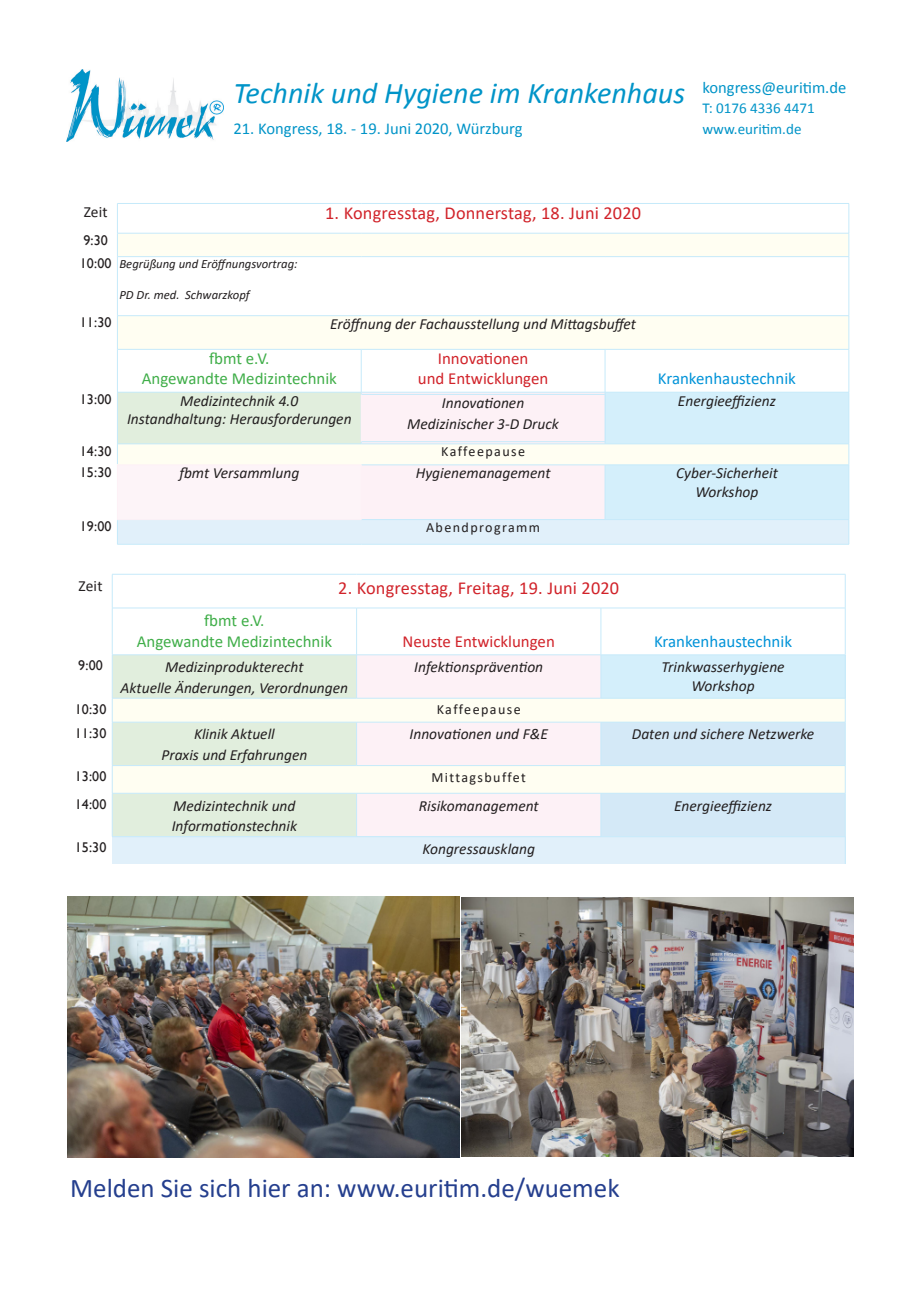
<style>
.page{position:relative;width:919px;height:1289px;background:#fff}
.page>*{position:absolute;margin:0;border:0;box-sizing:border-box;transform-origin:0 0}
.t1{font:italic 30.15px "Calibri";color:#0094c8}
.t2{font:27px "Calibri";color:#253f8e}
.t3{font:18.3px "Calibri";letter-spacing:.01em;color:#d1232a}
.t4{font:16.8px/20.2px "Calibri";color:#40ae49;text-align:center}
.t5{font:16.8px/20.2px "Calibri";color:#d1232a;text-align:center}
.t6{font:16.8px "Calibri";color:#0093d8}
.t7{font:16.5px "Calibri";color:#0094c8}
.t8{font:italic 15.45px/20.5px "Calibri";color:#231f20;text-align:center}
.t9{font:15.45px "Calibri";letter-spacing:.01em;color:#231f20}
.t10{font:15px/20.2px "Calibri";color:#0094c8}
.t11{font:14.1px "Gill Sans";letter-spacing:.01em;color:#231f20}
.t12{font:14.1px "Calibri";letter-spacing:.1em;color:#231f20}
.t13{font:italic 12.6px "Calibri";color:#231f20}
.s1{font-family:"Gill Sans";font-style:normal;font-size:14.1px}
</style>
<div class="page">
<svg style="left:118px;top:234px;width:730px;height:230px"></svg>
<div style="left:117px;top:392px;width:244px;height:52px;background:#e1eedd"></div>
<div style="left:117px;top:465px;width:244px;height:54px;background:#fdf4f8"></div>
<div style="left:117px;top:519px;width:731px;height:25px;background:#e1f0fa"></div>
<hr style="left:117px;top:203px;width:244px;height:1px;background:#c6eafa">
<hr style="left:361px;top:203px;width:244px;height:1px;background:#c6eafa">
<hr style="left:605px;top:203px;width:244px;height:1px;background:#c6eafa">
<hr style="left:117px;top:233px;width:244px;height:1px;background:#c6eafa">
<svg style="left:117px;top:204px;width:1px;height:52px"></svg>
<hr style="left:361px;top:233px;width:244px;height:1px;background:#c6eafa">
<hr style="left:605px;top:233px;width:244px;height:1px;background:#c6eafa">
<svg style="left:848px;top:204px;width:1px;height:52px"></svg>
<hr style="left:117px;top:256px;width:244px;height:1px;background:#c6eafa">
<hr style="left:117px;top:257px;width:1px;height:58px;background:#c6eafa">
<hr style="left:361px;top:256px;width:244px;height:1px;background:#c6eafa">
<hr style="left:605px;top:256px;width:244px;height:1px;background:#c6eafa">
<hr style="left:848px;top:257px;width:1px;height:58px;background:#c6eafa">
<hr style="left:117px;top:315px;width:244px;height:1px;background:#c6eafa">
<hr style="left:117px;top:316px;width:1px;height:33px;background:#c6eafa">
<hr style="left:361px;top:315px;width:244px;height:1px;background:#c6eafa">
<hr style="left:605px;top:315px;width:244px;height:1px;background:#c6eafa">
<hr style="left:848px;top:316px;width:1px;height:33px;background:#c6eafa">
<hr style="left:117px;top:349px;width:244px;height:1px;background:#c6eafa">
<hr style="left:117px;top:349px;width:1px;height:43px;background:#c6eafa">
<hr style="left:361px;top:349px;width:244px;height:1px;background:#c6eafa">
<hr style="left:361px;top:349px;width:1px;height:43px;background:#c6eafa">
<hr style="left:605px;top:349px;width:244px;height:1px;background:#c6eafa">
<hr style="left:604px;top:349px;width:1px;height:43px;background:#c6eafa">
<hr style="left:848px;top:349px;width:1px;height:43px;background:#c6eafa">
<hr style="left:117px;top:392px;width:244px;height:1px;background:#c6eafa">
<hr style="left:117px;top:392px;width:1px;height:51px;background:#c6eafa">
<hr style="left:117px;top:443px;width:244px;height:1px;background:#c6eafa">
<svg style="left:117px;top:444px;width:1px;height:20px"></svg>
<svg style="left:117px;top:520px;width:1px;height:24px"></svg>
<svg style="left:361px;top:392px;width:488px;height:152px"></svg>
<hr style="left:117px;top:544px;width:244px;height:1px;background:#c6eafa">
<hr style="left:361px;top:544px;width:244px;height:1px;background:#c6eafa">
<hr style="left:605px;top:544px;width:244px;height:1px;background:#c6eafa">
<hr style="left:117px;top:464px;width:244px;height:1px;background:#fdf1f6">
<hr style="left:361px;top:465px;width:1px;height:54px;background:#fdf1f6">
<hr style="left:117px;top:519px;width:244px;height:1px;background:#fdf1f6">
<div style="left:361px;top:394px;width:244px;height:47px;background:#fdf1f6"></div>
<hr style="left:361px;top:394px;width:244px;height:1px;background:#c6eafa">
<hr style="left:604px;top:394px;width:1px;height:47px;background:#c6eafa">
<hr style="left:361px;top:441px;width:244px;height:1px;background:#c6eafa">
<hr style="left:361px;top:394px;width:1px;height:47px;background:#fdf1f6">
<hr style="left:112px;top:574px;width:244px;height:1px;background:#c6eafa">
<hr style="left:112px;top:574px;width:1px;height:33px;background:#c6eafa">
<hr style="left:356px;top:574px;width:245px;height:1px;background:#c6eafa">
<hr style="left:601px;top:574px;width:244px;height:1px;background:#c6eafa">
<hr style="left:844px;top:574px;width:1px;height:33px;background:#c6eafa">
<hr style="left:112px;top:607px;width:244px;height:1px;background:#c6eafa">
<hr style="left:112px;top:608px;width:1px;height:46px;background:#c6eafa">
<hr style="left:356px;top:607px;width:245px;height:1px;background:#c6eafa">
<hr style="left:356px;top:608px;width:1px;height:46px;background:#c6eafa">
<hr style="left:601px;top:607px;width:244px;height:1px;background:#c6eafa">
<hr style="left:600px;top:608px;width:1px;height:46px;background:#c6eafa">
<hr style="left:844px;top:608px;width:1px;height:46px;background:#c6eafa">
<svg style="left:112px;top:654px;width:733px;height:209px"></svg>
<hr style="left:112px;top:722px;width:244px;height:1px;background:#c6eafa">
<hr style="left:112px;top:722px;width:1px;height:43px;background:#c6eafa">
<hr style="left:356px;top:722px;width:1px;height:43px;background:#c6eafa">
<hr style="left:112px;top:765px;width:244px;height:1px;background:#c6eafa">
<img style="left:461px;top:897px;width:392px;height:259px">
<img style="left:68px;top:896px;width:391px;height:261px">
<img style="left:67px;top:69px;width:156px;height:73px">
<h1 class="t1" style="left:233px;top:73px;width:453px">Technik und Hygiene im Krankenhaus</h1>
<p class="t7" style="left:233px;top:118px;width:290px">21. Kongress, 18. - 19. Juni 2020, Würzburg</p>
<p class="t7" style="left:702px;top:77px;width:145px">kongress@euritim.de</p>
<p class="t10" style="left:702px;top:98px;width:114px">T: 0176 4336 4471 www.euritim.de</p>
<p class="t9" style="left:84px;top:201px;width:25px">Zeit</p>
<p class="t3" style="left:325px;top:200px;width:317px">1. Kongresstag, Donnerstag, 18. Juni 2020</p>
<p class="t11" style="left:83px;top:232px;width:26px">9:30</p>
<p class="t13" style="left:80px;top:255px;width:219px"><span class="s1">10:00</span> Begrüßung und Eröffnungsvortrag:</p>
<p class="t13" style="left:119px;top:285px;width:132px">PD Dr. med. Schwarzkopf</p>
<p class="t11" style="left:80px;top:314px;width:33px">11:30</p>
<p class="t8" style="left:330px;top:313px;width:307px">Eröffnung der Fachausstellung und Mittagsbuffet</p>
<p class="t4" style="left:142px;top:348px;width:197px">fbmt e.V.<br>Angewandte Medizintechnik</p>
<p class="t5" style="left:418px;top:348px;width:132px">Innovationen<br>und Entwicklungen</p>
<p class="t6" style="left:658px;top:367px;width:139px">Krankenhaustechnik</p>
<p class="t11" style="left:80px;top:391px;width:33px">13:00</p>
<p class="t8" style="left:127px;top:391px;width:226px;line-height:18.6px">Medizintechnik 4.0<br>Instandhaltung: Herausforderungen</p>
<p class="t8" style="left:407px;top:392px;width:153px">Innovationen<br>Medizinischer 3-D Druck</p>
<p class="t8" style="left:678px;top:390px;width:99px">Energieeffizienz</p>
<p class="t11" style="left:80px;top:442px;width:33px">14:30</p>
<p class="t12" style="left:441px;top:442px;width:85px">Kaffeepause</p>
<p class="t11" style="left:80px;top:463px;width:33px">15:30</p>
<p class="t8" style="left:179px;top:462px;width:121px">fbmt Versammlung</p>
<p class="t8" style="left:415px;top:462px;width:136px">Hygienemanagement</p>
<p class="t8" style="left:676px;top:463px;width:103px;line-height:18.6px">Cyber-Sicherheit<br>Workshop</p>
<p class="t11" style="left:80px;top:518px;width:33px">19:00</p>
<p class="t12" style="left:426px;top:517px;width:116px">Abendprogramm</p>
<p class="t9" style="left:79px;top:575px;width:25px">Zeit</p>
<p class="t3" style="left:338px;top:575px;width:282px">2. Kongresstag, Freitag, 19. Juni 2020</p>
<p class="t4" style="left:137px;top:610px;width:197px">fbmt e.V.<br>Angewandte Medizintechnik</p>
<p class="t5" style="left:402px;top:630px;width:154px">Neuste Entwicklungen</p>
<p class="t6" style="left:654px;top:629px;width:139px">Krankenhaustechnik</p>
<p class="t11" style="left:78px;top:657px;width:26px">9:00</p>
<p class="t8" style="left:121px;top:656px;width:229px">Medizinprodukterecht<br>Aktuelle Änderungen, Verordnungen</p>
<p class="t8" style="left:414px;top:656px;width:130px">Infektionsprävention</p>
<p class="t8" style="left:661px;top:657px;width:125px;line-height:18.6px">Trinkwasserhygiene<br>Workshop</p>
<p class="t11" style="left:75px;top:700px;width:33px">10:30</p>
<p class="t12" style="left:437px;top:700px;width:85px">Kaffeepause</p>
<p class="t11" style="left:75px;top:724px;width:33px">11:30</p>
<p class="t8" style="left:161px;top:723px;width:147px">Klinik Aktuell<br>Praxis und Erfahrungen</p>
<p class="t8" style="left:409px;top:723px;width:140px">Innovationen und F&amp;E</p>
<p class="t8" style="left:631px;top:723px;width:184px">Daten und sichere Netzwerke</p>
<p class="t11" style="left:75px;top:768px;width:33px">13:00</p>
<p class="t12" style="left:431px;top:767px;width:96px">Mittagsbuffet</p>
<p class="t11" style="left:75px;top:795px;width:33px">14:00</p>
<p class="t8" style="left:172px;top:794px;width:127px;text-align:left">Medizintechnik und<br>Informationstechnik</p>
<p class="t8" style="left:418px;top:794px;width:121px">Risikomanagement</p>
<p class="t8" style="left:674px;top:794px;width:99px">Energieeffizienz</p>
<p class="t11" style="left:75px;top:839px;width:33px">15:30</p>
<p class="t8" style="left:422px;top:837px;width:114px">Kongressausklang</p>
<h2 class="t2" style="left:70px;top:1168px;width:551px">Melden Sie sich hier an: www.euritim.de/wuemek</h2>
</div>
